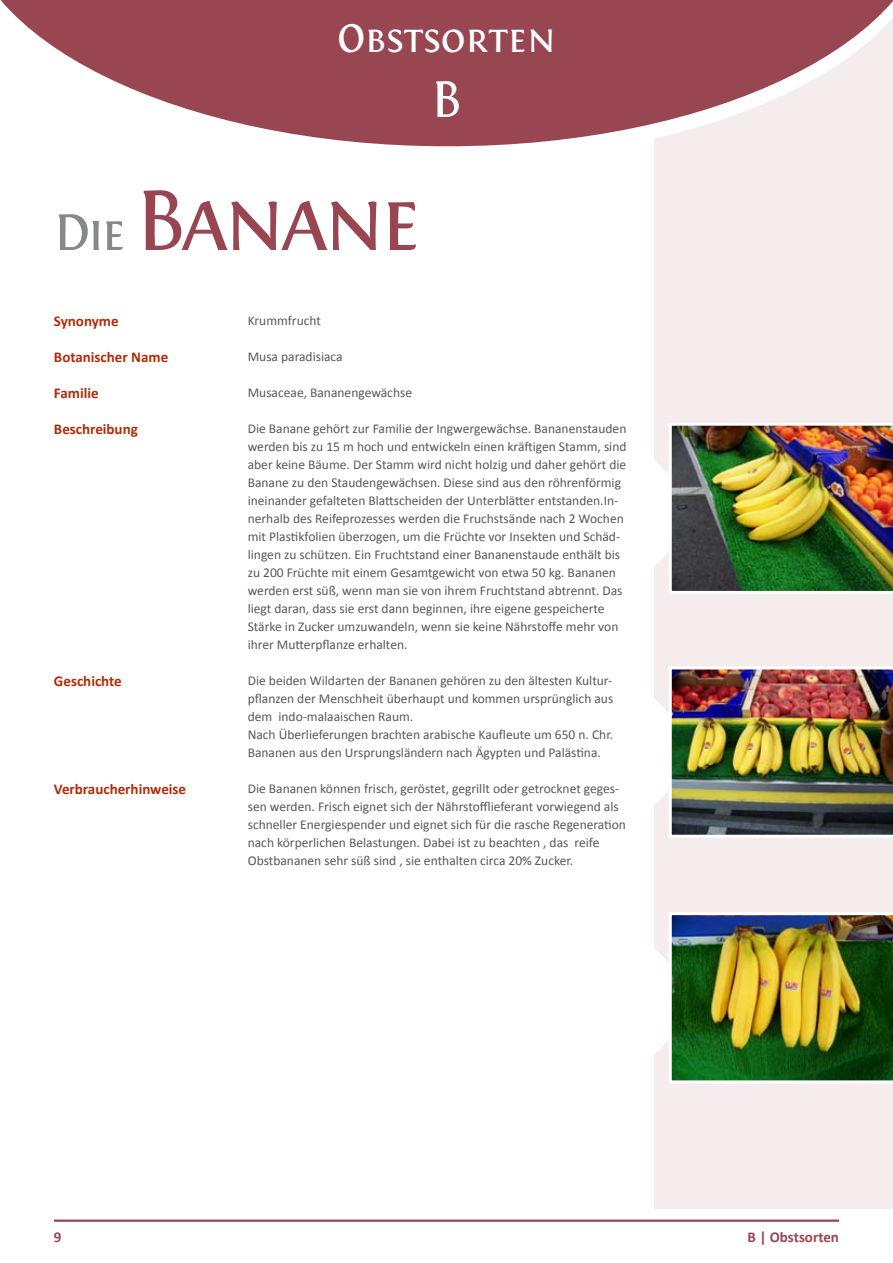
<style>
.page{position:relative;width:893px;height:1263px;background:#fff}
.page>*{position:absolute;margin:0;border:0;box-sizing:border-box;transform-origin:0 0}
.t1{font:90px "Fontin Small Caps";letter-spacing:-.05em;color:#994653}
.t2{font:54px "Fontin Small Caps";color:#fff}
.t3{font:42px "Fontin Small Caps";color:#fff}
.t4{font:700 15px "Calibri";color:#af2d09}
.t5{font:700 15px "Calibri";color:#994653}
.t6{font:13.5px/18px "Calibri";color:#58585a}
.s1{font-size:54px;color:#87888a}
</style>
<div class="page">
<div style="left:654px;top:1px;width:238px;height:1208px;background:#f5ecee"></div>
<svg style="left:654px;top:699px;width:15px;height:106px;background:#fdfcfc"></svg>
<svg style="left:654px;top:460px;width:15px;height:106px;background:#fdfcfc"></svg>
<svg style="left:654px;top:949px;width:15px;height:106px;background:#fdfcfc"></svg>
<svg style="left:0;top:0;width:893px;height:146px;fill:#994653"></svg>
<hr style="left:54px;top:1219px;width:785px;height:3px;background:#994653">
<img style="left:669px;top:423px;width:224px;height:171px">
<img style="left:669px;top:667px;width:224px;height:171px">
<img style="left:669px;top:912px;width:224px;height:171px">
<h3 class="t3" style="left:337px;top:15px;width:220px">Obstsorten</h3>
<h2 class="t2" style="left:431px;top:69px;width:32px">B</h2>
<h1 class="t1" style="left:54px;top:170px;width:368px"><span class="s1">Die</span> Banane</h1>
<p class="t4" style="left:54px;top:312px;width:66px">Synonyme</p>
<p class="t4" style="left:54px;top:348px;width:116px">Botanischer Name</p>
<p class="t4" style="left:54px;top:384px;width:46px">Familie</p>
<p class="t4" style="left:54px;top:420px;width:85px">Beschreibung</p>
<p class="t4" style="left:54px;top:672px;width:69px">Geschichte</p>
<p class="t4" style="left:54px;top:780px;width:134px">Verbraucherhinweise</p>
<p class="t6" style="left:248px;top:312px;width:75px">Krummfrucht</p>
<p class="t6" style="left:248px;top:348px;width:96px">Musa paradisiaca</p>
<p class="t6" style="left:248px;top:384px;width:166px">Musaceae, Bananengewächse</p>
<p class="t6" style="left:248px;top:420px;width:380px">Die Banane gehört zur Familie der Ingwergewächse. Bananenstauden werden bis zu 15 m hoch und entwickeln einen kräftigen Stamm, sind aber keine Bäume. Der Stamm wird nicht holzig und daher gehört die Banane zu den Staudengewächsen. Diese sind aus den röhrenförmig ineinander gefalteten Blattscheiden der Unterblätter entstanden.In&shy;nerhalb des Reifeprozesses werden die Fruchstsände nach 2 Wochen mit Plastikfolien überzogen, um die Früchte vor Insekten und Schäd&shy;lingen zu schützen. Ein Fruchtstand einer Bananenstaude enthält bis zu 200 Früchte mit einem Gesamtgewicht von etwa 50 kg. Bananen werden erst süß, wenn man sie von ihrem Fruchtstand abtrennt. Das liegt daran, dass sie erst dann beginnen, ihre eigene gespeicherte Stärke in Zucker umzuwandeln, wenn sie keine Nährstoffe mehr von ihrer Mutterpflanze erhalten.</p>
<p class="t6" style="left:248px;top:672px;width:367px">Die beiden Wildarten der Bananen gehören zu den ältesten Kultur&shy;pflanzen der Menschheit überhaupt und kommen ursprünglich aus dem indo-malaaischen Raum.<br>Nach Überlieferungen brachten arabische Kaufleute um 650 n. Chr.<br>Bananen aus den Ursprungsländern nach Ägypten und Palästina.</p>
<p class="t6" style="left:248px;top:780px;width:380px">Die Bananen können frisch, geröstet, gegrillt oder getrocknet geges&shy;sen werden. Frisch eignet sich der Nährstofflieferant vorwiegend als schneller Energiespender und eignet sich für die rasche Regeneration nach körperlichen Belastungen. Dabei ist zu beachten , das reife Obstbananen sehr süß sind , sie enthalten circa 20% Zucker.</p>
<p class="t5" style="left:54px;top:1227px;width:9px">9</p>
<p class="t5" style="left:747px;top:1228px;width:93px">B | Obstsorten</p>
</div>
